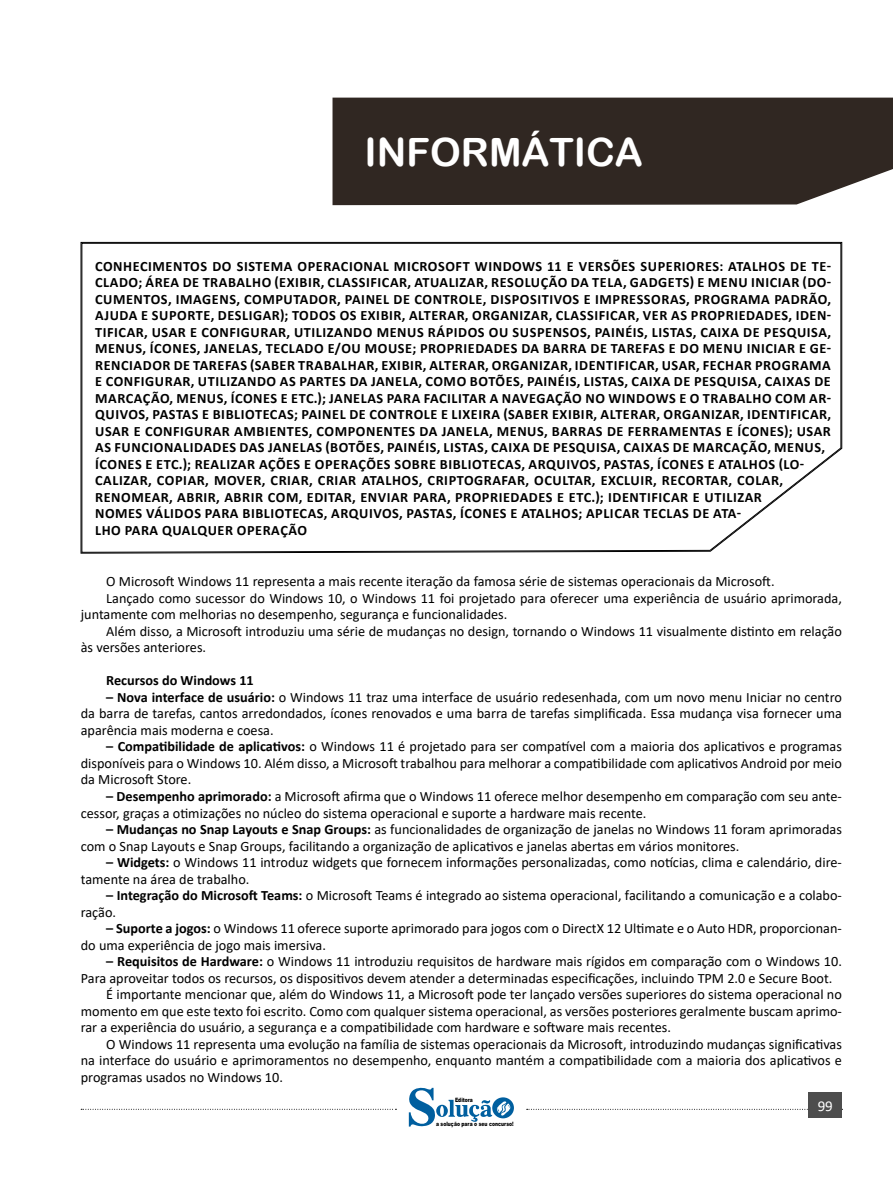
<style>
.page{position:relative;width:893px;height:1191px;background:#fff}
.page>*{position:absolute;margin:0;border:0;box-sizing:border-box;transform-origin:0 0}
.t1{font:39px "Arial Rounded MT Bold";color:#fff}
.t2{font:15px "Calibri";color:#fff}
.t3{font:14.25px/16.5px "Calibri";color:#000}
.CAIXINHAS{font:700 14.25px/16.5px "Calibri";letter-spacing:.04em;color:#000}
.t4{font:900 6px "Arial";color:#000;scale:.76 1}
.s1{font-weight:700}
</style>
<div class="page">
<svg style="left:409px;top:1087px;width:105px;height:40px"></svg>
<div style="left:332px;top:98px;width:561px;height:107px;background:#302722"></div>
<svg style="left:527px;top:1109px;width:316px;height:1px"></svg>
<svg style="left:81px;top:1108px;width:315px;height:1px"></svg>
<div style="left:809px;top:1092px;width:33px;height:26px;background:#4d4d4d"></div>
<svg style="left:81px;top:243px;width:760px;height:310px"></svg>
<h1 class="t1" style="left:365px;top:129px;width:280px">INFORMÁTICA</h1>
<p class="CAIXINHAS" style="left:95px;top:257px;width:738px">CONHECIMENTOS DO SISTEMA OPERACIONAL MICROSOFT WINDOWS 11 E VERSÕES SUPERIORES: ATALHOS DE TE-CLADO; ÁREA DE TRABALHO (EXIBIR, CLASSIFICAR, ATUALIZAR, RESOLUÇÃO DA TELA, GADGETS) E MENU INICIAR (DO-CUMENTOS, IMAGENS, COMPUTADOR, PAINEL DE CONTROLE, DISPOSITIVOS E IMPRESSORAS, PROGRAMA PADRÃO, AJUDA E SUPORTE, DESLIGAR); TODOS OS EXIBIR, ALTERAR, ORGANIZAR, CLASSIFICAR, VER AS PROPRIEDADES, IDEN-TIFICAR, USAR E CONFIGURAR, UTILIZANDO MENUS RÁPIDOS OU SUSPENSOS, PAINÉIS, LISTAS, CAIXA DE PESQUISA, MENUS, ÍCONES, JANELAS, TECLADO E/OU MOUSE; PROPRIEDADES DA BARRA DE TAREFAS E DO MENU INICIAR E GE-RENCIADOR DE TAREFAS (SABER TRABALHAR, EXIBIR, ALTERAR, ORGANIZAR, IDENTIFICAR, USAR, FECHAR PROGRAMA E CONFIGURAR, UTILIZANDO AS PARTES DA JANELA, COMO BOTÕES, PAINÉIS, LISTAS, CAIXA DE PESQUISA, CAIXAS DE MARCAÇÃO, MENUS, ÍCONES E ETC.); JANELAS PARA FACILITAR A NAVEGAÇÃO NO WINDOWS E O TRABALHO COM AR-QUIVOS, PASTAS E BIBLIOTECAS; PAINEL DE CONTROLE E LIXEIRA (SABER EXIBIR, ALTERAR, ORGANIZAR, IDENTIFICAR, USAR E CONFIGURAR AMBIENTES, COMPONENTES DA JANELA, MENUS, BARRAS DE FERRAMENTAS E ÍCONES); USAR AS FUNCIONALIDADES DAS JANELAS (BOTÕES, PAINÉIS, LISTAS, CAIXA DE PESQUISA, CAIXAS DE MARCAÇÃO, MENUS, ÍCONES E ETC.); REALIZAR AÇÕES E OPERAÇÕES SOBRE BIBLIOTECAS, ARQUIVOS, PASTAS, ÍCONES E ATALHOS (LO-CALIZAR, COPIAR, MOVER, CRIAR, CRIAR ATALHOS, CRIPTOGRAFAR, OCULTAR, EXCLUIR, RECORTAR, COLAR, RENOMEAR, ABRIR, ABRIR COM, EDITAR, ENVIAR PARA, PROPRIEDADES E ETC.); IDENTIFICAR E UTILIZAR<br>NOMES VÁLIDOS PARA BIBLIOTECAS, ARQUIVOS, PASTAS, ÍCONES E ATALHOS; APLICAR TECLAS DE ATA-<br>LHO PARA QUALQUER OPERAÇÃO</p>
<p class="t3" style="left:106px;top:573px;width:670px">O Microsoft Windows 11 representa a mais recente iteração da famosa série de sistemas operacionais da Microsoft.</p>
<p class="t3" style="left:81px;top:589px;width:763px;text-indent:26px">Lançado como sucessor do Windows 10, o Windows 11 foi projetado para oferecer uma experiência de usuário aprimorada, juntamente com melhorias no desempenho, segurança e funcionalidades.</p>
<p class="t3" style="left:81px;top:622px;width:763px;text-indent:26px">Além disso, a Microsoft introduziu uma série de mudanças no design, tornando o Windows 11 visualmente distinto em relação às versões anteriores.</p>
<p class="CAIXINHAS" style="left:106px;top:672px;width:149px">Recursos do Windows 11</p>
<p class="t3" style="left:81px;top:688px;width:763px;text-align:justify;text-indent:26px"><span class="s1">– Nova interface de usuário:</span> o Windows 11 traz uma interface de usuário redesenhada, com um novo menu Iniciar no centro da barra de tarefas, cantos arredondados, ícones renovados e uma barra de tarefas simplificada. Essa mudança visa fornecer uma aparência mais moderna e coesa.</p>
<p class="t3" style="left:81px;top:738px;width:763px;text-align:justify;text-indent:26px"><span class="s1">– Compatibilidade de aplicativos:</span> o Windows 11 é projetado para ser compatível com a maioria dos aplicativos e programas disponíveis para o Windows 10. Além disso, a Microsoft trabalhou para melhorar a compatibilidade com aplicativos Android por meio da Microsoft Store.</p>
<p class="t3" style="left:81px;top:787px;width:763px;text-indent:26px"><span class="s1">– Desempenho aprimorado:</span> a Microsoft afirma que o Windows 11 oferece melhor desempenho em comparação com seu ante&shy;cessor, graças a otimizações no núcleo do sistema operacional e suporte a hardware mais recente.</p>
<p class="t3" style="left:81px;top:820px;width:763px;text-indent:26px"><span class="s1">– Mudanças no Snap Layouts e Snap Groups:</span> as funcionalidades de organização de janelas no Windows 11 foram aprimoradas com o Snap Layouts e Snap Groups, facilitando a organização de aplicativos e janelas abertas em vários monitores.</p>
<p class="t3" style="left:81px;top:853px;width:763px;text-indent:26px"><span class="s1">– Widgets:</span> o Windows 11 introduz widgets que fornecem informações personalizadas, como notícias, clima e calendário, dire&shy;tamente na área de trabalho.</p>
<p class="t3" style="left:81px;top:886px;width:763px;text-indent:26px"><span class="s1">– Integração do Microsoft Teams:</span> o Microsoft Teams é integrado ao sistema operacional, facilitando a comunicação e a colabo&shy;ração.</p>
<p class="t3" style="left:81px;top:919px;width:763px;text-indent:26px"><span class="s1">– Suporte a jogos:</span> o Windows 11 oferece suporte aprimorado para jogos com o DirectX 12 Ultimate e o Auto HDR, proporcionan&shy;do uma experiência de jogo mais imersiva.</p>
<p class="t3" style="left:81px;top:952px;width:763px;text-indent:26px"><span class="s1">– Requisitos de Hardware:</span> o Windows 11 introduziu requisitos de hardware mais rígidos em comparação com o Windows 10.<br>Para aproveitar todos os recursos, os dispositivos devem atender a determinadas especificações, incluindo TPM 2.0 e Secure Boot.</p>
<p class="t3" style="left:81px;top:985px;width:763px;text-align:justify;text-indent:26px">É importante mencionar que, além do Windows 11, a Microsoft pode ter lançado versões superiores do sistema operacional no momento em que este texto foi escrito. Como com qualquer sistema operacional, as versões posteriores geralmente buscam aprimo&shy;rar a experiência do usuário, a segurança e a compatibilidade com hardware e software mais recentes.</p>
<p class="t3" style="left:81px;top:1035px;width:763px;text-align:justify;text-indent:26px">O Windows 11 representa uma evolução na família de sistemas operacionais da Microsoft, introduzindo mudanças significativas na interface do usuário e aprimoramentos no desempenho, enquanto mantém a compatibilidade com a maioria dos aplicativos e programas usados no Windows 10.</p>
<p class="t4" style="left:455px;top:1095px;width:25px">Editora</p>
<p class="t4" style="left:436px;top:1119px;width:103px">a solução para o seu concurso!</p>
<p class="t2" style="left:818px;top:1095px;width:16px">99</p>
</div>
